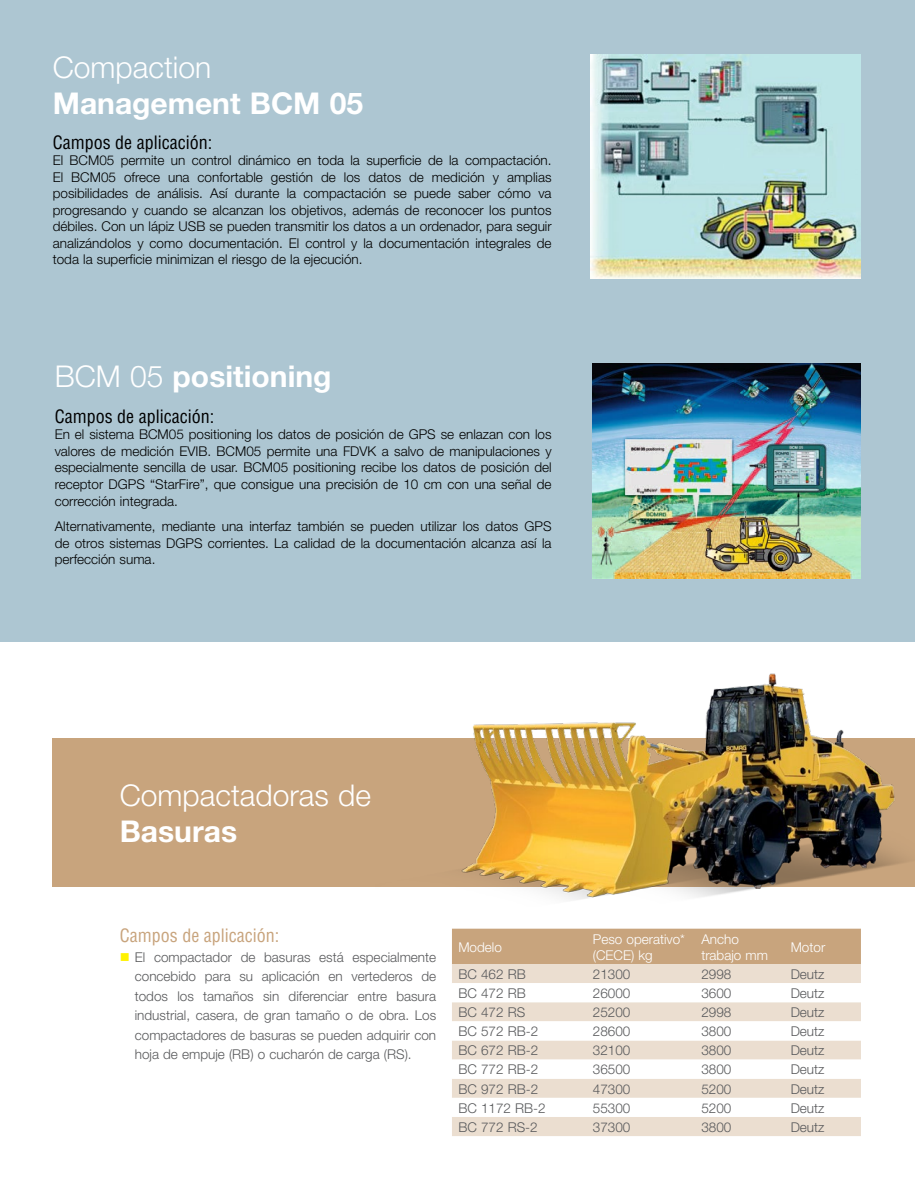
<style>
.page{position:relative;width:915px;height:1191px;background:#fff}
.page>*{position:absolute;margin:0;border:0;box-sizing:border-box;transform-origin:0 0}
.t1{font:700 30px "Helvetica Neue";color:#fff}
.t2{font:300 30px "Helvetica Neue";color:#fff}
.t3{font:condensed 18px "Helvetica";color:#000}
.t4{font:condensed 18px "Helvetica";color:#c8a47d}
.t5{font:300 13.5px/16.5px "Helvetica Neue";color:#000;text-align:justify}
.t6{font:300 13.5px/19.5px "Helvetica Neue";color:#58595b;text-align:justify}
.t7{font:300 13.5px/16.2px "Helvetica Neue";color:#fff}
.s1{font-weight:300}
.s2{color:#fff200}
</style>
<div class="page">
<div style="left:53px;top:738px;width:861px;height:148px;background:#c8a47d"></div>
<div style="left:452px;top:942px;width:408px;height:22px;background:#c8a47d"></div>
<div style="left:452px;top:964px;width:408px;height:172px;background:#ebded0"></div>
<svg style="left:452px;top:983px;width:408px;height:134px"></svg>
<img style="left:375px;top:673px;width:539px;height:269px">
<div style="left:0;top:0;width:914px;height:641px;background:#adc6d2"></div>
<img style="left:590px;top:54px;width:270px;height:225px">
<img style="left:592px;top:363px;width:268px;height:215px">
<h1 class="t2" style="left:53px;top:49px;width:160px">Compaction</h1>
<h1 class="t1" style="left:53px;top:84px;width:312px">Management BCM 05</h1>
<h2 class="t3" style="left:53px;top:131px;width:161px">Campos de aplicación:</h2>
<p class="t5" style="left:53px;top:152px;width:500px">El BCM05 permite un control dinámico en toda la superficie de la compactación.<br>El BCM05 ofrece una confortable gestión de los datos de medición y amplias posibilidades de análisis. Así durante la compactación se puede saber cómo va progresando y cuando se alcanzan los objetivos, además de reconocer los puntos débiles. Con un lápiz USB se pueden transmitir los datos a un ordenador, para seguir analizándolos y como documentación. El control y la documentación integrales de toda la superficie minimizan el riesgo de la ejecución.</p>
<h1 class="t1" style="left:55px;top:358px;width:278px"><span class="s1">BCM 05</span> positioning</h1>
<h2 class="t3" style="left:55px;top:405px;width:161px">Campos de aplicación:</h2>
<p class="t5" style="left:55px;top:426px;width:498px">En el sistema BCM05 positioning los datos de posición de GPS se enlazan con los valores de medición EVIB. BCM05 permite una FDVK a salvo de manipulaciones y especialmente sencilla de usar. BCM05 positioning recibe los datos de posición del receptor DGPS “StarFire”, que consigue una precisión de 10 cm con una señal de corrección integrada.</p>
<p class="t5" style="left:55px;top:517px;width:498px">Alternativamente, mediante una interfaz también se pueden utilizar los datos GPS de otros sistemas DGPS corrientes. La calidad de la documentación alcanza así la perfección suma.</p>
<h1 class="t2" style="left:120px;top:777px;width:252px">Compactadoras de</h1>
<h1 class="t1" style="left:120px;top:813px;width:119px">Basuras</h1>
<h2 class="t4" style="left:120px;top:924px;width:161px">Campos de aplicación:</h2>
<p class="t6" style="left:135px;top:946px;width:303px;text-indent:-15px"><span class="s2">■</span> El compactador de basuras está especialmente concebido para su aplicación en vertederos de todos los tamaños sin diferenciar entre basura industrial, casera, de gran tamaño o de obra. Los compactadores de basuras se pueden adquirir con hoja de empuje (RB) o cucharón de carga (RS).</p>
<p class="t7" style="left:458px;top:938px;width:45px">Modelo</p>
<p class="t7" style="left:592px;top:930px;width:94px">Peso operativo* (CECE) kg</p>
<p class="t7" style="left:701px;top:930px;width:68px">Ancho trabajo mm</p>
<p class="t7" style="left:790px;top:938px;width:36px">Motor</p>
<p class="t6" style="left:458px;top:964px;width:69px">BC 462 RB</p>
<p class="t6" style="left:592px;top:964px;width:39px">21300</p>
<p class="t6" style="left:701px;top:964px;width:32px">2998</p>
<p class="t6" style="left:790px;top:964px;width:35px">Deutz</p>
<p class="t6" style="left:458px;top:983px;width:69px">BC 472 RB</p>
<p class="t6" style="left:592px;top:983px;width:39px">26000</p>
<p class="t6" style="left:701px;top:983px;width:32px">3600</p>
<p class="t6" style="left:790px;top:983px;width:35px">Deutz</p>
<p class="t6" style="left:458px;top:1002px;width:68px">BC 472 RS</p>
<p class="t6" style="left:592px;top:1002px;width:39px">25200</p>
<p class="t6" style="left:701px;top:1002px;width:32px">2998</p>
<p class="t6" style="left:790px;top:1002px;width:35px">Deutz</p>
<p class="t6" style="left:458px;top:1021px;width:81px">BC 572 RB-2</p>
<p class="t6" style="left:592px;top:1021px;width:39px">28600</p>
<p class="t6" style="left:701px;top:1021px;width:32px">3800</p>
<p class="t6" style="left:790px;top:1021px;width:35px">Deutz</p>
<p class="t6" style="left:458px;top:1040px;width:81px">BC 672 RB-2</p>
<p class="t6" style="left:592px;top:1040px;width:39px">32100</p>
<p class="t6" style="left:701px;top:1040px;width:32px">3800</p>
<p class="t6" style="left:790px;top:1040px;width:35px">Deutz</p>
<p class="t6" style="left:458px;top:1059px;width:81px">BC 772 RB-2</p>
<p class="t6" style="left:592px;top:1059px;width:39px">36500</p>
<p class="t6" style="left:701px;top:1059px;width:32px">3800</p>
<p class="t6" style="left:790px;top:1059px;width:35px">Deutz</p>
<p class="t6" style="left:458px;top:1078px;width:81px">BC 972 RB-2</p>
<p class="t6" style="left:592px;top:1078px;width:39px">47300</p>
<p class="t6" style="left:701px;top:1078px;width:32px">5200</p>
<p class="t6" style="left:790px;top:1078px;width:35px">Deutz</p>
<p class="t6" style="left:458px;top:1097px;width:89px">BC 1172 RB-2</p>
<p class="t6" style="left:592px;top:1097px;width:39px">55300</p>
<p class="t6" style="left:701px;top:1097px;width:32px">5200</p>
<p class="t6" style="left:790px;top:1097px;width:35px">Deutz</p>
<p class="t6" style="left:458px;top:1117px;width:81px">BC 772 RS-2</p>
<p class="t6" style="left:592px;top:1117px;width:39px">37300</p>
<p class="t6" style="left:701px;top:1117px;width:32px">3800</p>
<p class="t6" style="left:790px;top:1117px;width:35px">Deutz</p>
</div>
